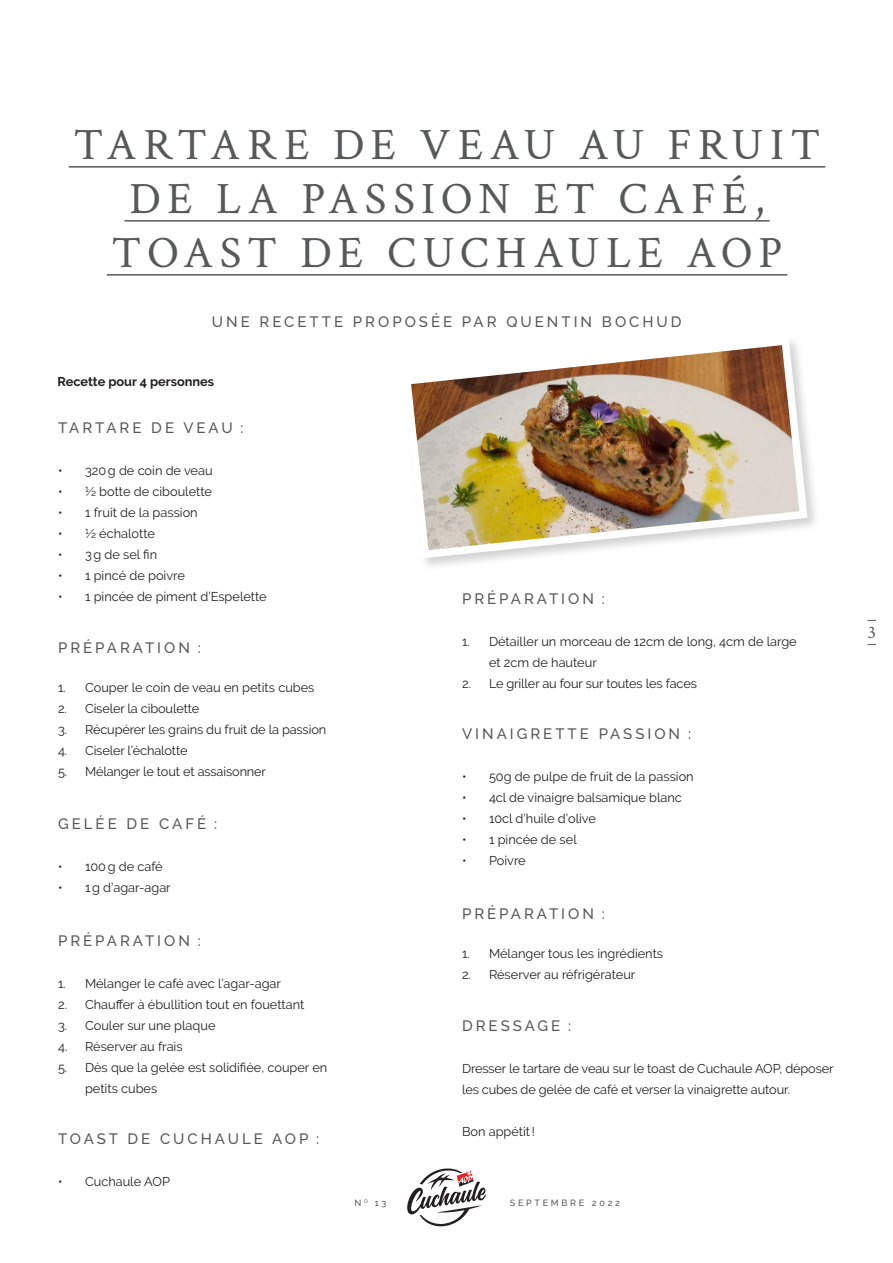
<style>
.page{position:relative;width:893px;height:1263px;background:#fff}
.page>*{position:absolute;margin:0;border:0;box-sizing:border-box;transform-origin:0 0}
.t1{font:45px/54px "Crimson Text";letter-spacing:.14em;color:#57585a;text-align:center}
.t2{font:18px "Crimson Text";color:#57585a}
.t3{font:500 15px "Raleway";letter-spacing:.2em;color:#57585a}
.t4{font:12.75px/21px "Raleway";color:#231f20}
.t5{font:700 12.75px "Raleway";color:#231f20}
.t6{font:500 9px "Raleway";letter-spacing:.3em;color:#57585a}
</style>
<div class="page">
<svg style="left:407px;top:1168px;width:79px;height:58px"></svg>
<hr style="left:69px;top:166px;width:756px;height:2px;background:#57585a">
<hr style="left:124px;top:220px;width:646px;height:2px;background:#57585a">
<hr style="left:107px;top:274px;width:680px;height:2px;background:#57585a">
<img style="left:411px;top:341px;width:401px;height:221px">
<h1 class="t1" style="left:74px;top:116px;width:748px">TARTARE DE VEAU AU FRUIT<br>DE LA PASSION ET CAFÉ,<br>TOAST DE CUCHAULE AOP</h1>
<p class="t3" style="left:212px;top:313px;width:471px">UNE RECETTE PROPOSÉE PAR QUENTIN BOCHUD</p>
<p class="t5" style="left:57px;top:374px;width:158px">Recette pour 4 personnes</p>
<p class="t3" style="left:58px;top:419px;width:187px">TARTARE DE VEAU :</p>
<p class="t4" style="left:58px;top:460px;width:156px">• 320g de coin de veau</p>
<p class="t4" style="left:58px;top:481px;width:155px">• ½ botte de ciboulette</p>
<p class="t4" style="left:58px;top:502px;width:141px">• 1 fruit de la passion</p>
<p class="t4" style="left:58px;top:523px;width:98px">• ½ échalotte</p>
<p class="t4" style="left:58px;top:544px;width:101px">• 3g de sel fin</p>
<p class="t4" style="left:58px;top:565px;width:128px">• 1 pincé de poivre</p>
<p class="t4" style="left:58px;top:586px;width:210px">• 1 pincée de piment d’Espelette</p>
<p class="t3" style="left:58px;top:639px;width:144px">PRÉPARATION :</p>
<p class="t4" style="left:58px;top:677px;width:258px">1. Couper le coin de veau en petits cubes</p>
<p class="t4" style="left:58px;top:698px;width:143px">2. Ciseler la ciboulette</p>
<p class="t4" style="left:58px;top:719px;width:270px">3. Récupérer les grains du fruit de la passion</p>
<p class="t4" style="left:58px;top:740px;width:131px">4. Ciseler l’échalotte</p>
<p class="t4" style="left:58px;top:761px;width:210px">5. Mélanger le tout et assaisonner</p>
<p class="t3" style="left:58px;top:814px;width:161px">GELÉE DE CAFÉ :</p>
<p class="t4" style="left:58px;top:855px;width:106px">• 100g de café</p>
<p class="t4" style="left:58px;top:876px;width:114px">• 1g d’agar-agar</p>
<p class="t3" style="left:58px;top:932px;width:144px">PRÉPARATION :</p>
<p class="t4" style="left:58px;top:973px;width:224px">1. Mélanger le café avec l’agar-agar</p>
<p class="t4" style="left:58px;top:994px;width:248px">2. Chauffer à ébullition tout en fouettant</p>
<p class="t4" style="left:58px;top:1015px;width:159px">3. Couler sur une plaque</p>
<p class="t4" style="left:58px;top:1036px;width:126px">4. Réserver au frais</p>
<p class="t4" style="left:85px;top:1057px;width:244px;text-indent:-27px">5. Dès que la gelée est solidifiée, couper en petits cubes</p>
<p class="t3" style="left:58px;top:1130px;width:262px">TOAST DE CUCHAULE AOP :</p>
<p class="t4" style="left:58px;top:1171px;width:113px">• Cuchaule AOP</p>
<p class="t3" style="left:462px;top:590px;width:144px">PRÉPARATION :</p>
<p class="t4" style="left:489px;top:631px;width:309px;text-indent:-27px">1. Détailler un morceau de 12cm de long, 4cm de large et 2cm de hauteur</p>
<p class="t4" style="left:462px;top:673px;width:236px">2. Le griller au four sur toutes les faces</p>
<p class="t3" style="left:462px;top:725px;width:231px">VINAIGRETTE PASSION :</p>
<p class="t4" style="left:462px;top:766px;width:233px">• 50g de pulpe de fruit de la passion</p>
<p class="t4" style="left:462px;top:787px;width:221px">• 4cl de vinaigre balsamique blanc</p>
<p class="t4" style="left:462px;top:808px;width:135px">• 10cl d’huile d’olive</p>
<p class="t4" style="left:462px;top:829px;width:116px">• 1 pincée de sel</p>
<p class="t4" style="left:462px;top:850px;width:65px">• Poivre</p>
<p class="t3" style="left:462px;top:905px;width:144px">PRÉPARATION :</p>
<p class="t4" style="left:462px;top:943px;width:203px">1. Mélanger tous les ingrédients</p>
<p class="t4" style="left:462px;top:964px;width:175px">2. Réserver au réfrigérateur</p>
<p class="t3" style="left:462px;top:1017px;width:111px">DRESSAGE :</p>
<p class="t4" style="left:462px;top:1058px;width:373px">Dresser le tartare de veau sur le toast de Cuchaule AOP, déposer les cubes de gelée de café et verser la vinaigrette autour.</p>
<p class="t4" style="left:462px;top:1121px;width:75px">Bon appétit!</p>
<p class="t6" style="left:355px;top:1197px;width:33px">N<sup>O</sup> 13</p>
<p class="t6" style="left:510px;top:1197px;width:112px">SEPTEMBRE 2022</p>
<h2 class="t2" style="left:867px;top:620px;width:10px">3</h2>
</div>
